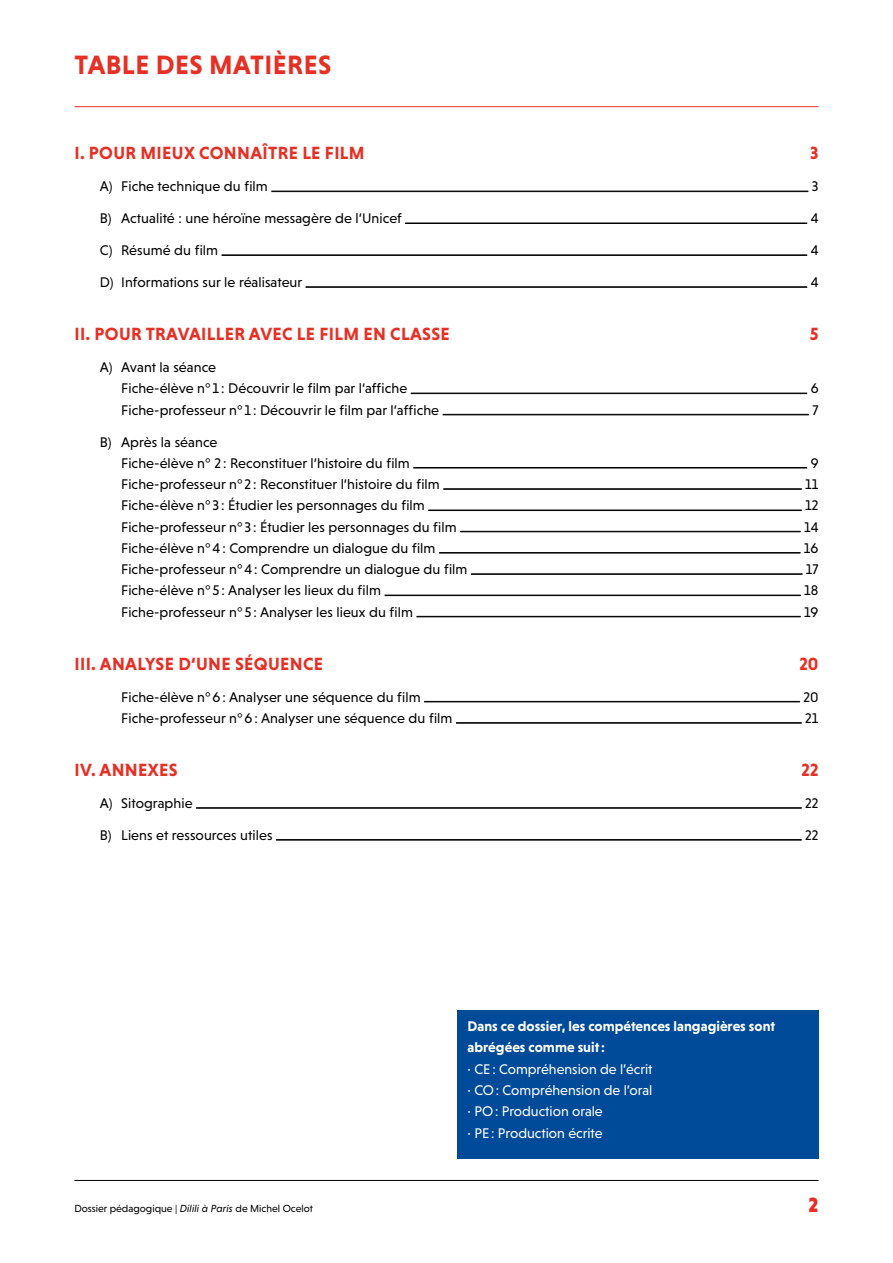
<style>
.page{position:relative;width:893px;height:1263px;background:#fff}
.page>*{position:absolute;margin:0;border:0;box-sizing:border-box;transform-origin:0 0}
.t1{font:700 27px "Niveau Grotesk";letter-spacing:.015em;color:#e73025}
.t2{font:900 21px "Niveau Grotesk";color:#e73025}
.t3{font:700 18px "Niveau Grotesk";letter-spacing:.02em;color:#e73025}
.t4{font:14.25px/21.3px "Niveau Grotesk";letter-spacing:.005em;color:#000}
.t5{font:14.25px/21.3px "Niveau Grotesk";color:#fff}
.t6{font:700 14.25px/21.3px "Niveau Grotesk";color:#fff}
.t7{font:10.5px "Niveau Grotesk";color:#000}
.s1{font-style:italic}
</style>
<div class="page">
<hr style="left:74px;top:1180px;width:745px;height:1px;background:#000">
<div style="left:457px;top:1010px;width:362px;height:149px;background:#004b99"></div>
<hr style="left:74px;top:106px;width:745px;height:1px;background:#e73025">
<hr style="left:271px;top:191px;width:537px;height:1px;background:#000">
<hr style="left:405px;top:223px;width:402px;height:1px;background:#000">
<hr style="left:222px;top:255px;width:585px;height:1px;background:#000">
<hr style="left:306px;top:286px;width:501px;height:1px;background:#000">
<hr style="left:306px;top:287px;width:501px;height:1px;background:#000">
<hr style="left:411px;top:393px;width:396px;height:1px;background:#000">
<hr style="left:443px;top:414px;width:366px;height:1px;background:#000">
<hr style="left:443px;top:415px;width:366px;height:1px;background:#000">
<hr style="left:413px;top:467px;width:394px;height:1px;background:#000">
<hr style="left:413px;top:468px;width:394px;height:1px;background:#000">
<hr style="left:443px;top:488px;width:359px;height:1px;background:#000">
<hr style="left:443px;top:489px;width:359px;height:1px;background:#000">
<hr style="left:428px;top:510px;width:374px;height:1px;background:#000">
<hr style="left:460px;top:531px;width:341px;height:1px;background:#000">
<hr style="left:439px;top:552px;width:361px;height:1px;background:#000">
<hr style="left:439px;top:553px;width:361px;height:1px;background:#000">
<hr style="left:471px;top:574px;width:331px;height:1px;background:#000">
<hr style="left:385px;top:595px;width:416px;height:1px;background:#000">
<hr style="left:417px;top:616px;width:384px;height:1px;background:#000">
<hr style="left:417px;top:617px;width:384px;height:1px;background:#000">
<hr style="left:424px;top:701px;width:376px;height:1px;background:#000">
<hr style="left:424px;top:702px;width:376px;height:1px;background:#000">
<hr style="left:456px;top:722px;width:346px;height:1px;background:#000">
<hr style="left:456px;top:723px;width:346px;height:1px;background:#000">
<hr style="left:196px;top:807px;width:606px;height:1px;background:#000">
<hr style="left:196px;top:808px;width:606px;height:1px;background:#000">
<hr style="left:276px;top:839px;width:526px;height:1px;background:#000">
<hr style="left:276px;top:840px;width:526px;height:1px;background:#000">
<h1 class="t1" style="left:75px;top:50px;width:258px">TABLE DES MATIÈRES</h1>
<p class="t3" style="left:75px;top:143px;width:292px">I. POUR MIEUX CONNAÎTRE LE FILM</p>
<p class="t3" style="left:810px;top:143px;width:10px">3</p>
<p class="t4" style="left:100px;top:176px;width:169px">A) Fiche technique du film</p>
<p class="t4" style="left:812px;top:176px;width:8px">3</p>
<p class="t4" style="left:100px;top:208px;width:303px">B) Actualité : une héroïne messagère de l‘Unicef</p>
<p class="t4" style="left:811px;top:208px;width:9px">4</p>
<p class="t4" style="left:100px;top:240px;width:120px">C) Résumé du film</p>
<p class="t4" style="left:811px;top:240px;width:9px">4</p>
<p class="t4" style="left:100px;top:271px;width:204px">D) Informations sur le réalisateur</p>
<p class="t4" style="left:811px;top:271px;width:9px">4</p>
<p class="t3" style="left:75px;top:324px;width:377px">II. POUR TRAVAILLER AVEC LE FILM EN CLASSE</p>
<p class="t3" style="left:810px;top:324px;width:10px">5</p>
<p class="t4" style="left:121px;top:356px;width:288px;text-indent:-21px">A) Avant la séance<br>Fiche-élève n° 1 : Découvrir le film par l‘affiche</p>
<p class="t4" style="left:811px;top:378px;width:9px">6</p>
<p class="t4" style="left:121px;top:399px;width:319px">Fiche-professeur n° 1 : Découvrir le film par l‘affiche</p>
<p class="t4" style="left:813px;top:399px;width:7px">7</p>
<p class="t4" style="left:121px;top:431px;width:290px;text-indent:-21px">B) Après la séance<br>Fiche-élève n° 2 : Reconstituer l‘histoire du film</p>
<p class="t4" style="left:811px;top:452px;width:9px">9</p>
<p class="t4" style="left:121px;top:473px;width:320px">Fiche-professeur n° 2 : Reconstituer l‘histoire du film</p>
<p class="t4" style="left:805px;top:473px;width:15px">11</p>
<p class="t4" style="left:121px;top:495px;width:305px">Fiche-élève n° 3 : Étudier les personnages du film</p>
<p class="t4" style="left:805px;top:495px;width:15px">12</p>
<p class="t4" style="left:121px;top:516px;width:337px">Fiche-professeur n° 3 : Étudier les personnages du film</p>
<p class="t4" style="left:804px;top:516px;width:16px">14</p>
<p class="t4" style="left:121px;top:537px;width:316px">Fiche-élève n°4: Comprendre un dialogue du film</p>
<p class="t4" style="left:804px;top:537px;width:16px">16</p>
<p class="t4" style="left:121px;top:558px;width:348px">Fiche-professeur n°4: Comprendre un dialogue du film</p>
<p class="t4" style="left:806px;top:558px;width:14px">17</p>
<p class="t4" style="left:121px;top:580px;width:261px">Fiche-élève n° 5 : Analyser les lieux du film</p>
<p class="t4" style="left:804px;top:580px;width:16px">18</p>
<p class="t4" style="left:121px;top:601px;width:293px">Fiche-professeur n° 5 : Analyser les lieux du film</p>
<p class="t4" style="left:804px;top:601px;width:16px">19</p>
<p class="t3" style="left:75px;top:653px;width:250px">III. ANALYSE D‘UNE SÉQUENCE</p>
<p class="t3" style="left:799px;top:653px;width:21px">20</p>
<p class="t4" style="left:121px;top:686px;width:301px">Fiche-élève n°6: Analyser une séquence du film</p>
<p class="t4" style="left:803px;top:686px;width:17px">20</p>
<p class="t4" style="left:121px;top:707px;width:333px">Fiche-professeur n°6: Analyser une séquence du film</p>
<p class="t4" style="left:805px;top:707px;width:15px">21</p>
<p class="t3" style="left:75px;top:759px;width:105px">IV. ANNEXES</p>
<p class="t3" style="left:802px;top:759px;width:18px">22</p>
<p class="t4" style="left:100px;top:792px;width:94px">A) Sitographie</p>
<p class="t4" style="left:805px;top:792px;width:15px">22</p>
<p class="t4" style="left:100px;top:824px;width:174px">B) Liens et ressources utiles</p>
<p class="t4" style="left:805px;top:824px;width:15px">22</p>
<p class="t6" style="left:468px;top:1015px;width:309px">Dans ce dossier, les compétences langagières sont abrégées comme suit:</p>
<p class="t5" style="left:468px;top:1058px;width:186px">∙ CE: Compréhension de l’écrit ∙ CO: Compréhension de l’oral ∙ PO: Production orale<br>∙ PE: Production écrite</p>
<p class="t7" style="left:74px;top:1202px;width:240px">Dossier pédagogique | <span class="s1">Dilili à Paris</span> de Michel Ocelot</p>
<h2 class="t2" style="left:809px;top:1192px;width:11px">2</h2>
</div>
